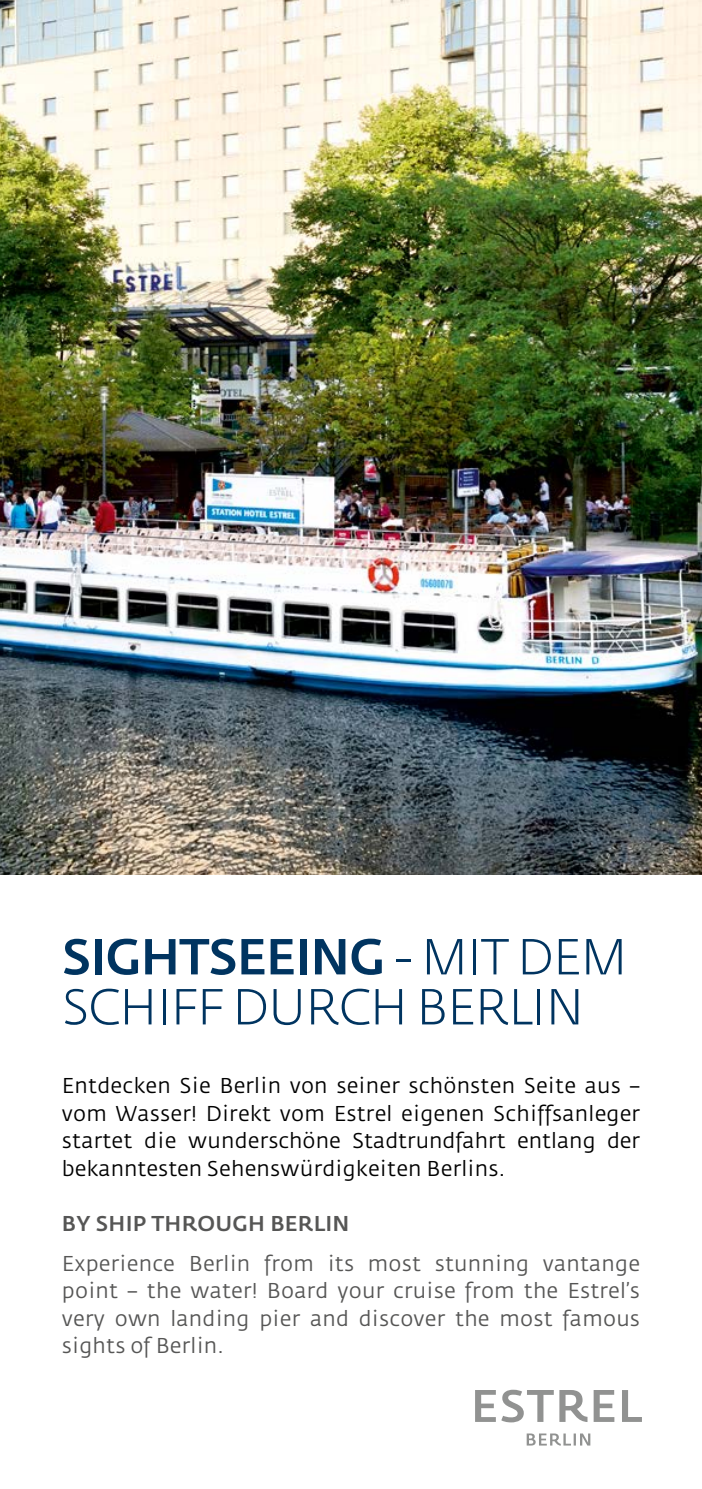
<style>
.page{position:relative;width:702px;height:1489px;background:#fff}
.page>*{position:absolute;margin:0;border:0;box-sizing:border-box;transform-origin:0 0}
.t1{font:300 50px/50px "Fedra Sans";letter-spacing:-.02em;color:#003460}
.t2{font:21.25px/27.5px "Fedra Sans";letter-spacing:.01em;color:#000;text-align:justify}
.t3{font:21.25px/27.5px "Fedra Sans";letter-spacing:.01em;color:#565655;text-align:justify}
.t4{font:500 21.25px "Fedra Sans";letter-spacing:.01em;color:#565655}
.s1{font-weight:500}
</style>
<div class="page">
<img style="left:0;top:0;width:702px;height:874px">
<svg style="left:475px;top:1389px;width:78px;height:33px"></svg>
<svg style="left:559px;top:1390px;width:28px;height:31px"></svg>
<svg style="left:593px;top:1390px;width:21px;height:31px"></svg>
<svg style="left:622px;top:1390px;width:20px;height:31px"></svg>
<svg style="left:526px;top:1433px;width:64px;height:12px"></svg>
<h1 class="t1" style="left:62px;top:933px;width:567px"><span class="s1">SIGHTSEEING</span> - MIT DEM<br>SCHIFF DURCH BERLIN</h1>
<p class="t2" style="left:62px;top:1072px;width:579px">Entdecken Sie Berlin von seiner schönsten Seite aus – vom Wasser! Direkt vom Estrel eigenen Schiffsanleger startet die wunderschöne Stadtrundfahrt entlang der bekanntesten Sehenswürdigkeiten Berlins.</p>
<p class="t4" style="left:62px;top:1211px;width:289px">BY SHIP THROUGH BERLIN</p>
<p class="t3" style="left:62px;top:1250px;width:579px">Experience Berlin from its most stunning vantange point – the water! Board your cruise from the Estrel’s very own landing pier and discover the most famous sights of Berlin.</p>
</div>
